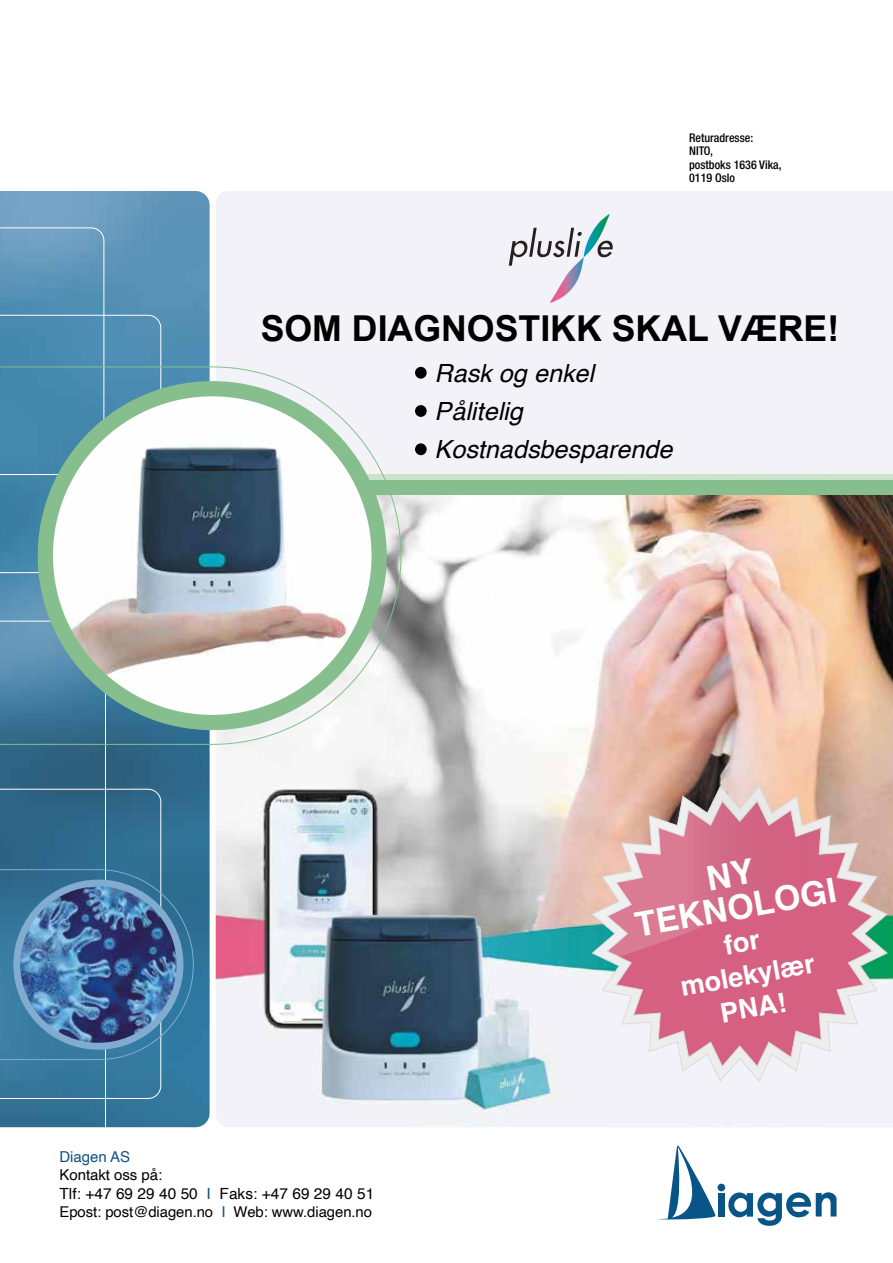
<style>
.page{position:relative;width:893px;height:1263px;background:#fff}
.page>*{position:absolute;margin:0;border:0;box-sizing:border-box;transform-origin:0 0}
.t1{font:700 35.7px "Arial";color:#000}
.t2{font:700 34.05px/33px "Helvetica";color:#fff;text-align:center}
.t3{font:700 27px/33px "Helvetica";color:#fff;text-align:center}
.t4{font:italic 25.05px/38.2px "Helvetica";letter-spacing:.005em;color:#000}
.t5{font:15.45px "Helvetica";letter-spacing:.005em;color:#000}
.t6{font:15px "Helvetica";letter-spacing:-.005em;color:#000}
.t7{font:15px "Helvetica";letter-spacing:-.005em;color:#0e5287}
.t8{font:14.85px "Helvetica";letter-spacing:-.005em;color:#000}
.t9{font:500 condensed 12px/13.5px "Helvetica Neue LT Pro";color:#000}
.s1{color:#0e5287}
</style>
<div class="page">
<div style="left:718px;top:1193px;width:6px;height:23px;background:#095588"></div>
<div style="left:717px;top:1184px;width:8px;height:7px;background:#095588;border-radius:50%"></div>
<svg style="left:657px;top:1145px;width:59px;height:75px"></svg>
<svg style="left:728px;top:1192px;width:108px;height:34px"></svg>
<img style="left:216px;top:191px;width:677px;height:936px">
<img style="left:0;top:191px;width:210px;height:936px">
<svg style="left:0;top:227px;width:104px;height:88px;background:#6198ba"></svg>
<svg style="left:0;top:315px;width:161px;height:51px;background:#4f8fb3"></svg>
<svg style="left:0;top:745px;width:106px;height:383px;background:#336a89"></svg>
<svg style="left:0;top:789px;width:161px;height:310px;background:#357092"></svg>
<div style="left:415px;top:367px;width:12px;height:12px;background:#000;border-radius:50%"></div>
<div style="left:415px;top:405px;width:12px;height:12px;background:#000;border-radius:50%"></div>
<div style="left:415px;top:443px;width:12px;height:12px;background:#000;border-radius:50%"></div>
<img style="left:0;top:869px;width:194px;height:191px">
<div style="left:242px;top:474px;width:651px;height:15px;background:#cde2cc"></div>
<div style="left:242px;top:480px;width:651px;height:15px;background:#86bf8d"></div>
<svg style="left:0;top:366px;width:402px;height:379px"></svg>
<img style="left:45px;top:389px;width:334px;height:333px;border-radius:167px">
<div style="left:38px;top:381px;width:349px;height:349px;border:15px solid #86bf8d;border-radius:50%"></div>
<svg style="left:509px;top:214px;width:104px;height:89px"></svg>
<svg style="left:592px;top:787px;width:296px;height:295px;fill:#f3f2f8"></svg>
<svg style="left:606px;top:800px;width:267px;height:267px;fill:#d56082"></svg>
<img style="left:592px;top:787px;width:265px;height:173px">
<img style="left:606px;top:800px;width:240px;height:157px">
<p class="t9" style="left:689px;top:131px;width:94px">Returadresse:<br>NITO,<br>postboks 1636 Vika,<br>0119 Oslo</p>
<h1 class="t1" style="left:261px;top:305px;width:580px">SOM DIAGNOSTIKK SKAL VÆRE!</h1>
<h3 class="t4" style="left:435px;top:354px;width:240px">Rask og enkel<br>Pålitelig<br>Kostnadsbesparende</h3>
<p class="t7" style="left:60px;top:1145px;width:72px">Diagen AS</p>
<p class="t6" style="left:60px;top:1163px;width:104px">Kontakt oss på:</p>
<p class="t5" style="left:60px;top:1181px;width:316px">Tlf: +47 69 29 40 50 <span class="s1">I</span> Faks: +47 69 29 40 51</p>
<p class="t8" style="left:60px;top:1200px;width:314px">Epost: post@diagen.no <span class="s1">I</span> Web: www.diagen.no</p>
<h2 class="t2" style="left:627px;top:880px;width:205px;rotate:-10deg">NY<br>TEKNOLOGI</h2>
<h3 class="t3" style="left:673px;top:941px;width:137px;rotate:-10deg">for molekylær<br>PNA!</h3>
</div>
